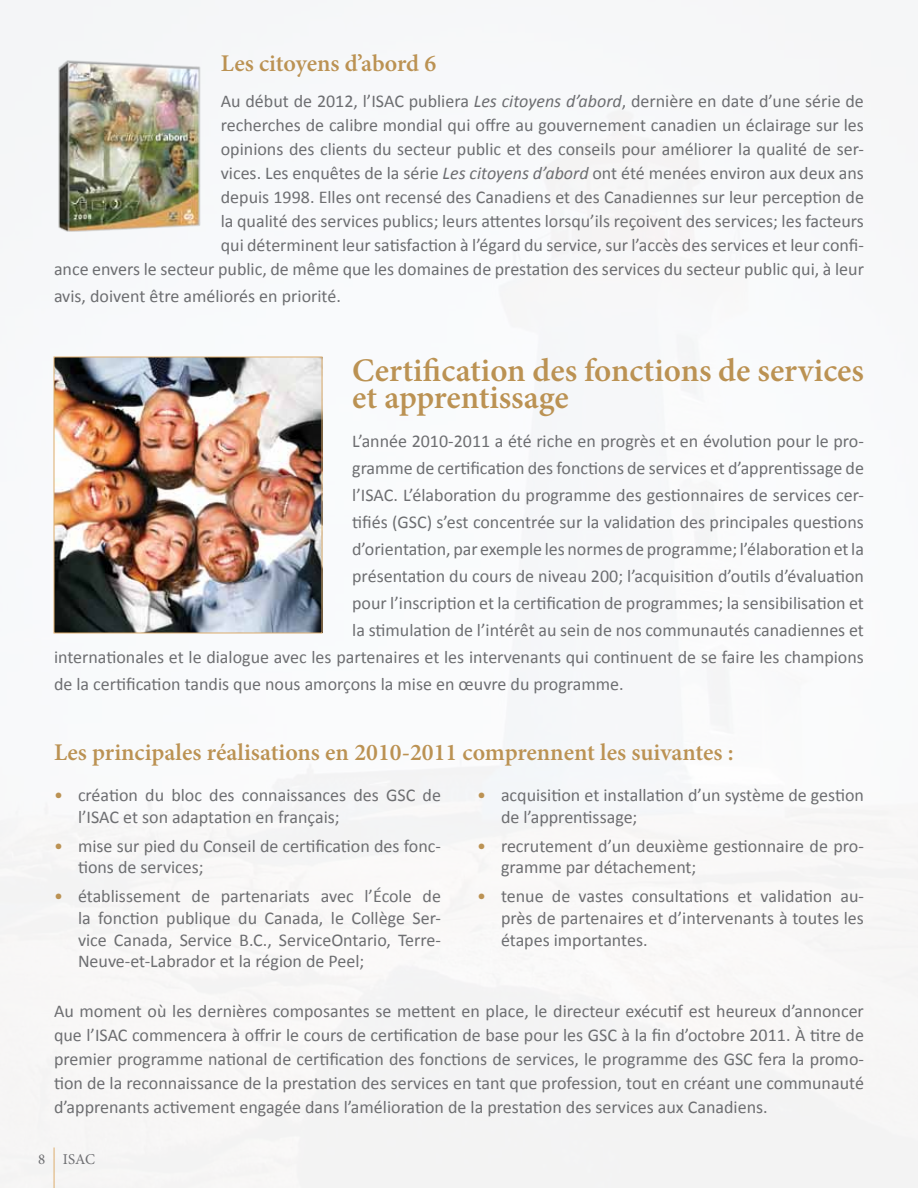
<style>
.page{position:relative;width:918px;height:1188px;background:#fff}
.page>*{position:absolute;margin:0;border:0;box-sizing:border-box;transform-origin:0 0}
.t1{font:600 33px/27px "Minion Pro";color:#bb9253}
.t2{font:600 24px "Minion Pro";color:#bb9253}
.t3{font:18px/24px "Calibri";color:#6d6e71}
.t4{font:15px "Minion Pro";color:#6d6e71}
.s1{font-style:italic}
.s2{color:#bb9253}
</style>
<div class="page">
<img style="left:0;top:0;width:918px;height:1188px">
<img style="left:56px;top:359px;width:264px;height:272px">
<div style="left:54px;top:357px;width:268px;height:276px;border:1px solid #ddad6d"></div>
<img style="left:52px;top:47px;width:154px;height:199px">
<hr style="left:54px;top:1148px;width:1px;height:40px;background:#ddad6d">
<h2 class="t2" style="left:221px;top:47px;width:217px">Les citoyens d’abord 6</h2>
<p class="t3" style="left:54px;top:89px;width:812px;text-align:right">Au début de 2012, l’ISAC publiera <span class="s1">Les citoyens d’abord</span>, dernière en date d’une série de<br>recherches de calibre mondial qui offre au gouvernement canadien un éclairage sur les<br>opinions des clients du secteur public et des conseils pour améliorer la qualité de ser-<br>vices. Les enquêtes de la série <span class="s1">Les citoyens d’abord</span> ont été menées environ aux deux ans<br>depuis 1998. Elles ont recensé des Canadiens et des Canadiennes sur leur perception de<br>la qualité des services publics; leurs attentes lorsqu’ils reçoivent des services; les facteurs<br>qui déterminent leur satisfaction à l’égard du service, sur l’accès des services et leur confi-<br>ance envers le secteur public, de même que les domaines de prestation des services du secteur public qui, à leur</p>
<p class="t3" style="left:54px;top:284px;width:288px">avis, doivent être améliorés en priorité.</p>
<h1 class="t1" style="left:352px;top:357px;width:513px">Certification des fonctions de services et apprentissage</h1>
<p class="t3" style="left:352px;top:428px;width:513px">L’année 2010-2011 a été riche en progrès et en évolution pour le pro-</p>
<p class="t3" style="left:352px;top:455px;width:513px">gramme de certification des fonctions de services et d’apprentissage de</p>
<p class="t3" style="left:352px;top:482px;width:513px">l’ISAC. L’élaboration du programme des gestionnaires de services cer-</p>
<p class="t3" style="left:352px;top:509px;width:513px">tifiés (GSC) s’est concentrée sur la validation des principales questions</p>
<p class="t3" style="left:352px;top:536px;width:513px">d’orientation, par exemple les normes de programme; l’élaboration et la</p>
<p class="t3" style="left:352px;top:563px;width:513px">présentation du cours de niveau 200; l’acquisition d’outils d’évaluation</p>
<p class="t3" style="left:352px;top:590px;width:513px">pour l’inscription et la certification de programmes; la sensibilisation et</p>
<p class="t3" style="left:352px;top:617px;width:513px">la stimulation de l’intérêt au sein de nos communautés canadiennes et</p>
<p class="t3" style="left:54px;top:644px;width:811px">internationales et le dialogue avec les partenaires et les intervenants qui continuent de se faire les champions</p>
<p class="t3" style="left:54px;top:671px;width:571px">de la certification tandis que nous amorçons la mise en œuvre du programme.</p>
<h2 class="t2" style="left:54px;top:736px;width:681px">Les principales réalisations en 2010-2011 comprennent les suivantes :</h2>
<p class="t3" style="left:78px;top:783px;width:364px;line-height:21.6px;text-indent:-24px"><span class="s2">•</span> création du bloc des connaissances des GSC de l’ISAC et son adaptation en français;</p>
<p class="t3" style="left:78px;top:834px;width:365px;line-height:21.6px;text-indent:-24px"><span class="s2">•</span> mise sur pied du Conseil de certification des fonc&shy;tions de services;</p>
<p class="t3" style="left:78px;top:885px;width:365px;line-height:21.6px;text-align:justify;text-indent:-24px"><span class="s2">•</span> établissement de partenariats avec l’École de la fonction publique du Canada, le Collège Ser&shy;vice Canada, Service B.C., ServiceOntario, Terre-Neuve-et-Labrador et la région de Peel;</p>
<p class="t3" style="left:501px;top:783px;width:364px;line-height:21.6px;text-indent:-24px"><span class="s2">•</span> acquisition et installation d’un système de gestion de l’apprentissage;</p>
<p class="t3" style="left:501px;top:834px;width:364px;line-height:21.6px;text-indent:-24px"><span class="s2">•</span> recrutement d’un deuxième gestionnaire de pro&shy;gramme par détachement;</p>
<p class="t3" style="left:501px;top:885px;width:364px;line-height:21.6px;text-align:justify;text-indent:-24px"><span class="s2">•</span> tenue de vastes consultations et validation au&shy;près de partenaires et d’intervenants à toutes les étapes importantes.</p>
<p class="t3" style="left:54px;top:998px;width:812px;text-align:justify">Au moment où les dernières composantes se mettent en place, le directeur exécutif est heureux d’annoncer que l’ISAC commencera à offrir le cours de certification de base pour les GSC à la fin d’octobre 2011. À titre de premier programme national de certification des fonctions de services, le programme des GSC fera la promo&shy;tion de la reconnaissance de la prestation des services en tant que profession, tout en créant une communauté d’apprenants activement engagée dans l’amélioration de la prestation des services aux Canadiens.</p>
<p class="t4" style="left:38px;top:1150px;width:58px">8 ISAC</p>
</div>
